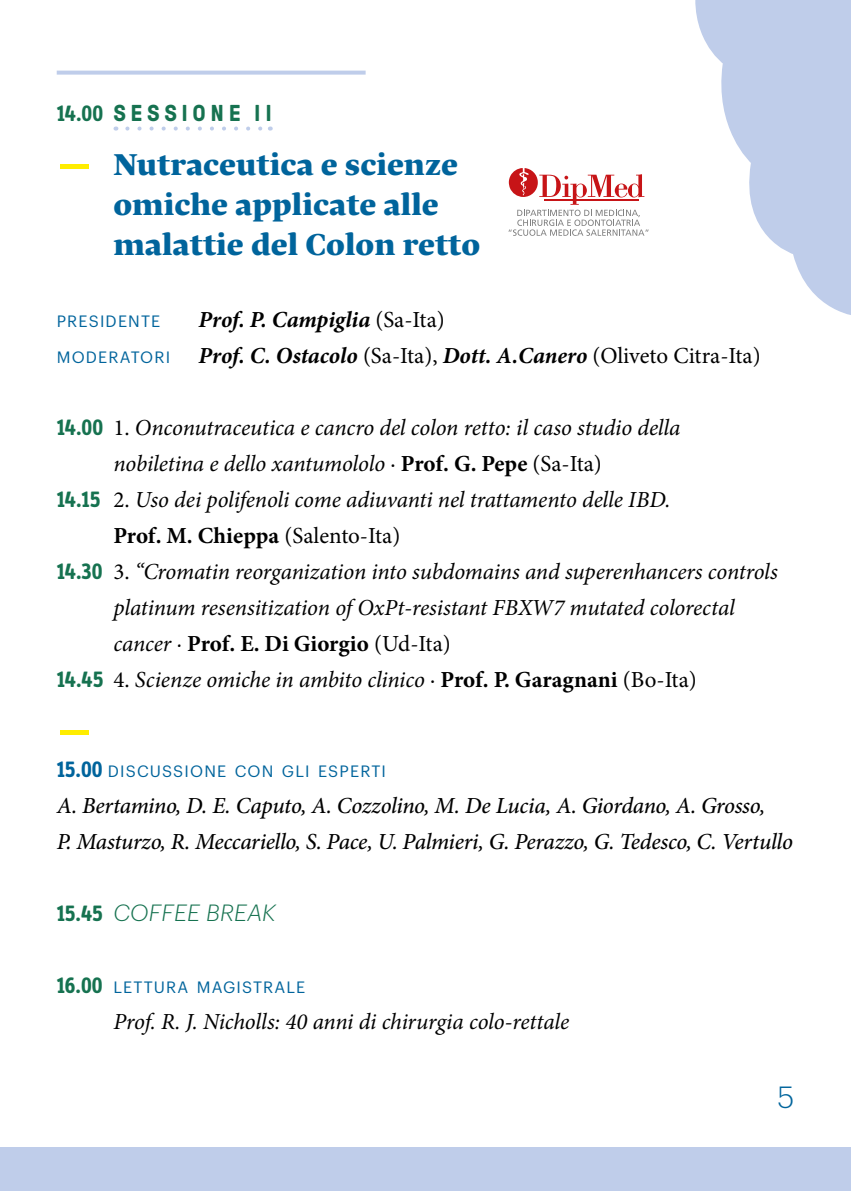
<style>
.page{position:relative;width:851px;height:1191px;background:#fff}
.page>*{position:absolute;margin:0;border:0;box-sizing:border-box;transform-origin:0 0}
.t1{font:800 62px "Lava Pro";color:#ffed00}
.t2{font:800 30px/40px "Lava Pro";color:#00649c}
.t3{font:300 30px "Graphik";color:#00649c}
.t4{font:italic 23px "Minion Pro";letter-spacing:-.01em;color:#000}
.t5{font:italic 500 23px/36px "Minion Pro";letter-spacing:-.015em;color:#000}
.t6{font:italic 700 23px/36px "Minion Pro";letter-spacing:-.005em;color:#000}
.t7{font:700 23px "Minion Pro";color:#000}
.t8{font:italic 300 23px "Graphik";letter-spacing:.005em;color:#167250}
.t9{font:700 23px "GT Pressura Pro Trial";letter-spacing:.2em;color:#167250}
.t10{font:16.2px "Graphik";letter-spacing:.07em;color:#00649c}
.s1{font-family:"Info Disp"}
.s2{font-size:62px;color:#ffed00}
.s3{font-weight:400;font-style:normal}
.s4{font-family:"Graphik";font-weight:400;font-style:normal;font-size:16.2px;color:#00649c}
.s5{font-family:"Info Disp";font-weight:700;font-style:normal;color:#167250}
.s6{font-style:normal}
.s7{font-weight:700;font-style:normal}
.s8{font-weight:400}
.s9{font-weight:400;font-style:italic}
.s10{font-family:"Info Disp";font-weight:700;font-size:23px}
.s11{font-family:"Info Disp";font-weight:700;font-style:normal}
.s12{font-family:"Info Disp";font-weight:700;font-size:23px;color:#167250}
</style>
<div class="page">
<div style="left:0;top:1147px;width:850px;height:44px;background:#bfcdea"></div>
<svg style="left:127px;top:127px;width:136px;height:4px"></svg>
<svg style="left:57px;top:71px;width:308px;height:4px"></svg>
<svg style="left:508px;top:168px;width:140px;height:68px"></svg>
<hr style="left:543px;top:199px;width:95px;height:2px;background:#c71417">
<svg style="left:695px;top:0;width:155px;height:315px;fill:#bfcdea"></svg>
<p class="t9" style="left:57px;top:103px;width:216px"><span class="s1">14.00</span> SESSIONE II</p>
<h2 class="t2" style="left:113px;top:143px;width:368px;text-indent:-57px"><span class="s2">−</span> Nutraceutica e scienze omiche applicate alle malattie del Colon retto</h2>
<p class="t6" style="left:57px;top:301px;width:705px;text-indent:142px">Prof. P. Campiglia <span class="s3">(Sa-Ita)<br></span><span class="s4">MODERATORI</span> Prof. C. Ostacolo <span class="s3">(Sa-Ita),</span> Dott. A.Canero <span class="s3">(Oliveto Citra-Ita)</span></p>
<p class="t10" style="left:57px;top:308px;width:105px">PRESIDENTE</p>
<p class="t4" style="left:57px;top:411px;width:625px"><span class="s5">14.00</span> <span class="s6">1.</span> Onconutraceutica e cancro del colon retto: il caso studio della</p>
<p class="t4" style="left:113px;top:447px;width:490px">nobiletina e dello xantumololo <span class="s6">·</span> <span class="s7">Prof. G. Pepe</span> <span class="s6">(Sa-Ita)</span></p>
<p class="t4" style="left:57px;top:483px;width:615px"><span class="s5">14.15</span> <span class="s6">2.</span> Uso dei polifenoli come adiuvanti nel trattamento delle IBD.</p>
<p class="t7" style="left:113px;top:519px;width:288px">Prof. M. Chieppa <span class="s8">(Salento-Ita)</span></p>
<p class="t4" style="left:57px;top:555px;width:722px"><span class="s5">14.30</span> <span class="s6">3.</span> “Cromatin reorganization into subdomains and superenhancers controls</p>
<p class="t4" style="left:113px;top:591px;width:622px">platinum resensitization of OxPt-resistant FBXW7 mutated colorectal</p>
<p class="t7" style="left:113px;top:627px;width:339px"><span class="s9">cancer ·</span> Prof. E. Di Giorgio <span class="s8">(Ud-Ita)</span></p>
<p class="t4" style="left:57px;top:663px;width:641px"><span class="s5">14.45</span> <span class="s6">4.</span> Scienze omiche in ambito clinico <span class="s6">·</span> <span class="s7">Prof. P. Garagnani</span> <span class="s6">(Bo-Ita)</span></p>
<h1 class="t1" style="left:57px;top:681px;width:37px">−</h1>
<p class="t10" style="left:57px;top:758px;width:331px"><span class="s10">15.00</span> DISCUSSIONE CON GLI ESPERTI</p>
<p class="t5" style="left:57px;top:787px;width:737px">A. Bertamino, D. E. Caputo, A. Cozzolino, M. De Lucia, A. Giordano, A. Grosso,<br>P. Masturzo, R. Meccariello, S. Pace, U. Palmieri, G. Perazzo, G. Tedesco, C. Vertullo</p>
<p class="t8" style="left:57px;top:895px;width:221px"><span class="s11">15.45</span> COFFEE BREAK</p>
<p class="t10" style="left:57px;top:974px;width:250px"><span class="s12">16.00</span> LETTURA MAGISTRALE</p>
<p class="t4" style="left:113px;top:1005px;width:457px">Prof. R. J. Nicholls: 40 anni di chirurgia colo-rettale</p>
<h2 class="t3" style="left:777px;top:1075px;width:18px">5</h2>
</div>
